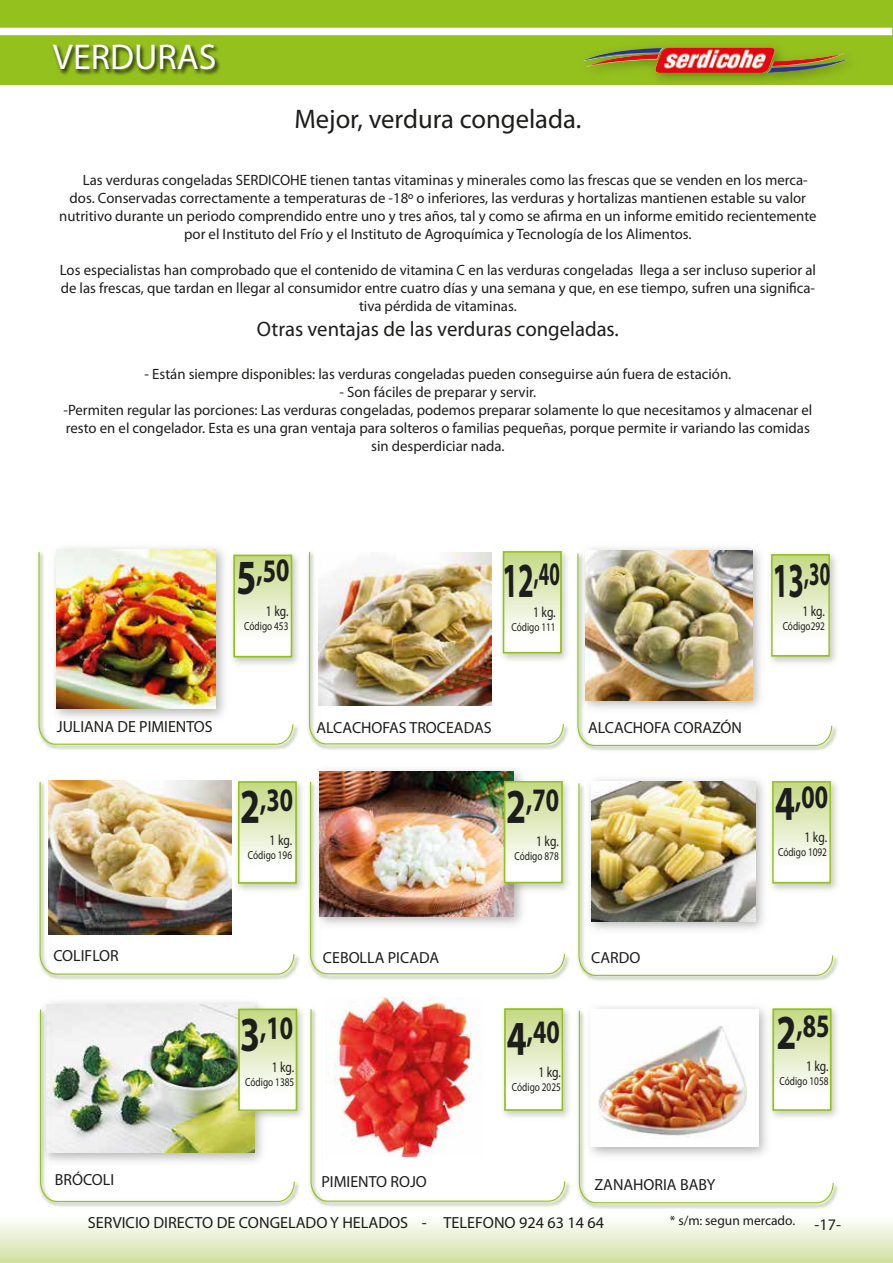
<style>
.page{position:relative;width:893px;height:1263px;background:#fff}
.page>*{position:absolute;margin:0;border:0;box-sizing:border-box;transform-origin:0 0}
.t1{font:36px "Myriad Pro";color:#fff}
.t2{font:700 33px "Myriad";color:#1d1d1b;scale:.73 1}
.t3{font:700 32.85px "Myriad";letter-spacing:-.01em;color:#1d1d1b;scale:.74 1}
.t4{font:700 32.85px "Myriad";letter-spacing:-.01em;color:#1d1d1b;scale:.58 1}
.t5{font:27px "Myriad Pro";color:#1d1d1b}
.t6{font:21px "Myriad Pro";color:#1d1d1b}
.t7{font:16.2px "Myriad Pro";color:#1d1d1b}
.t8{font:16.05px "Myriad Pro";color:#1d1d1b}
.t9{font:15px/18px "Myriad Pro";color:#1d1d1b;text-align:center}
.t10{font:14.7px "Myriad Pro";color:#1d1d1b;scale:.79 1}
.t11{font:13.5px "Myriad Pro";color:#1d1d1b}
.t12{font:11.7px "Myriad Pro";color:#1d1d1b;scale:.79 1}
.s1{font-size:49.2px}
.s2{font-size:49.05px}
.s3{font-size:16.2px}
</style>
<div class="page">
<img style="left:319px;top:769px;width:201px;height:9px">
<img style="left:320px;top:771px;width:194px;height:7px">
<img style="left:360px;top:998px;width:87px;height:8px">
<div style="left:0;top:0;width:893px;height:84px;background:#95c11f"></div>
<img style="left:50px;top:44px;width:357px;height:41px">
<div style="left:0;top:28px;width:892px;height:7px;background:#fff"></div>
<img style="left:566px;top:47px;width:299px;height:38px">
<img style="left:582px;top:48px;width:262px;height:25px">
<div style="left:0;top:1208px;width:893px;height:55px;background:linear-gradient(to bottom,#fff,#d1e0a0)"></div>
<img style="left:37px;top:549px;width:262px;height:201px">
<img style="left:38px;top:551px;width:256px;height:194px">
<img style="left:307px;top:556px;width:262px;height:194px">
<img style="left:308px;top:551px;width:256px;height:194px">
<img style="left:496px;top:551px;width:73px;height:114px">
<div style="left:504px;top:552px;width:57px;height:100px;background:linear-gradient(to bottom,#c6d988,#fff)"></div>
<div style="left:503px;top:551px;width:59px;height:102px;border:1px solid #95c11f"></div>
<img style="left:575px;top:550px;width:263px;height:201px">
<img style="left:577px;top:552px;width:256px;height:195px">
<img style="left:764px;top:550px;width:74px;height:118px">
<div style="left:772px;top:555px;width:57px;height:101px;background:linear-gradient(to bottom,#c6d988,#fff)"></div>
<div style="left:771px;top:554px;width:59px;height:102px;border:1px solid #95c11f"></div>
<img style="left:38px;top:780px;width:262px;height:200px">
<img style="left:39px;top:781px;width:256px;height:194px">
<img style="left:231px;top:780px;width:72px;height:115px">
<div style="left:239px;top:782px;width:57px;height:101px;background:linear-gradient(to bottom,#c6d988,#fff)"></div>
<div style="left:238px;top:781px;width:59px;height:102px;border:1px solid #95c11f"></div>
<img style="left:308px;top:778px;width:262px;height:202px">
<img style="left:309px;top:781px;width:256px;height:194px">
<img style="left:497px;top:775px;width:73px;height:120px">
<div style="left:505px;top:782px;width:57px;height:100px;background:linear-gradient(to bottom,#c6da88,#fff)"></div>
<div style="left:504px;top:781px;width:59px;height:102px;border:1px solid #95c11f"></div>
<img style="left:577px;top:780px;width:262px;height:201px">
<img style="left:578px;top:782px;width:256px;height:194px">
<img style="left:765px;top:780px;width:74px;height:115px">
<div style="left:773px;top:782px;width:57px;height:100px;background:linear-gradient(to bottom,#c6d988,#fff)"></div>
<div style="left:772px;top:781px;width:59px;height:102px;border:1px solid #95c11f"></div>
<img style="left:37px;top:1006px;width:265px;height:203px">
<img style="left:39px;top:1008px;width:256px;height:194px">
<img style="left:232px;top:1003px;width:72px;height:120px">
<div style="left:239px;top:1009px;width:57px;height:101px;background:linear-gradient(to bottom,#c6d987,#fff)"></div>
<div style="left:238px;top:1009px;width:59px;height:102px;border:1px solid #95c11f"></div>
<img style="left:309px;top:1006px;width:262px;height:201px">
<svg style="left:310px;top:1008px;width:256px;height:194px"></svg>
<img style="left:498px;top:1006px;width:73px;height:116px">
<div style="left:505px;top:1009px;width:57px;height:101px;background:linear-gradient(to bottom,#c6d988,#fff)"></div>
<div style="left:504px;top:1008px;width:59px;height:102px;border:1px solid #95c11f"></div>
<img style="left:575px;top:1007px;width:265px;height:203px">
<img style="left:578px;top:1010px;width:256px;height:194px">
<img style="left:766px;top:1007px;width:74px;height:115px">
<div style="left:773px;top:1009px;width:58px;height:101px;background:linear-gradient(to bottom,#c6d987,#fff)"></div>
<div style="left:773px;top:1008px;width:58px;height:103px;border:1px solid #95c11f"></div>
<h1 class="t1" style="left:53px;top:37px;width:165px">VERDURAS</h1>
<h3 class="t5" style="left:294px;top:104px;width:289px">Mejor, verdura congelada.</h3>
<p class="t9" style="left:83px;top:172px;width:726px">Las verduras congeladas SERDICOHE tienen tantas vitaminas y minerales como las frescas que se venden en los merca-</p>
<p class="t9" style="left:70px;top:190px;width:738px">dos. Conservadas correctamente a temperaturas de -18º o inferiores, las verduras y hortalizas mantienen estable su valor</p>
<p class="t9" style="left:59px;top:207px;width:759px">nutritivo durante un periodo comprendido entre uno y tres años, tal y como se afirma en un informe emitido recientemente</p>
<p class="t9" style="left:184px;top:225px;width:509px">por el Instituto del Frío y el Instituto de Agroquímica y Tecnología de los Alimentos.</p>
<p class="t9" style="left:60px;top:261px;width:757px">Los especialistas han comprobado que el contenido de vitamina C en las verduras congeladas llega a ser incluso superior al de las frescas, que tardan en llegar al consumidor entre cuatro días y una semana y que, en ese tiempo, sufren una significa&shy;tiva pérdida de vitaminas.</p>
<h3 class="t6" style="left:257px;top:318px;width:363px">Otras ventajas de las verduras congeladas.</h3>
<p class="t9" style="left:145px;top:365px;width:588px">- Están siempre disponibles: las verduras congeladas pueden conseguirse aún fuera de estación.</p>
<p class="t9" style="left:64px;top:383px;width:750px">- Son fáciles de preparar y servir.<br>-Permiten regular las porciones: Las verduras congeladas, podemos preparar solamente lo que necesitamos y almacenar el resto en el congelador. Esta es una gran ventaja para solteros o familias pequeñas, porque permite ir variando las comidas sin desperdiciar nada.</p>
<h2 class="t2" style="left:237px;top:553px;width:75px"><span class="s1">5</span>,50</h2>
<h3 class="t4" style="left:502px;top:557px;width:101px"><span class="s1">12</span>,40</h3>
<h3 class="t4" style="left:773px;top:557px;width:101px"><span class="s1">13</span>,30</h3>
<p class="t10" style="left:266px;top:603px;width:30px">1 kg.</p>
<p class="t12" style="left:244px;top:620px;width:57px">Código 453</p>
<p class="t10" style="left:533px;top:604px;width:30px">1 kg.</p>
<p class="t12" style="left:511px;top:620px;width:57px">Código 111</p>
<p class="t7" style="left:57px;top:718px;width:157px">JULIANA DE PIMIENTOS</p>
<h3 class="t3" style="left:240px;top:783px;width:74px"><span class="s2">2</span>,30</h3>
<p class="t10" style="left:270px;top:832px;width:30px">1 kg.</p>
<p class="t12" style="left:248px;top:848px;width:57px">Código 196</p>
<p class="t8" style="left:317px;top:719px;width:177px">ALCACHOFAS TROCEADAS</p>
<h3 class="t3" style="left:506px;top:783px;width:74px"><span class="s2">2</span>,70</h3>
<p class="t10" style="left:536px;top:833px;width:30px">1 kg.</p>
<p class="t12" style="left:515px;top:850px;width:57px">Código 878</p>
<p class="t8" style="left:588px;top:718px;width:155px">ALCACHOFA CORAZÓN</p>
<p class="t10" style="left:802px;top:603px;width:30px">1 kg.</p>
<p class="t12" style="left:783px;top:620px;width:55px">Código292</p>
<h3 class="t3" style="left:775px;top:780px;width:74px"><span class="s2">4</span>,00</h3>
<p class="t10" style="left:804px;top:829px;width:30px">1 kg.</p>
<p class="t12" style="left:778px;top:845px;width:64px">Código 1092</p>
<p class="t8" style="left:53px;top:947px;width:67px">COLIFLOR</p>
<p class="t8" style="left:55px;top:1171px;width:61px">BRÓCOLI</p>
<h3 class="t3" style="left:240px;top:1011px;width:74px"><span class="s2">3</span>,10</h3>
<p class="t10" style="left:272px;top:1059px;width:30px">1 kg.</p>
<p class="t12" style="left:245px;top:1076px;width:64px">Código 1385</p>
<p class="t8" style="left:323px;top:948px;width:118px">CEBOLLA PICADA</p>
<p class="t8" style="left:321px;top:1173px;width:107px">PIMIENTO ROJO</p>
<h3 class="t3" style="left:507px;top:1015px;width:74px"><span class="s2">4</span>,40</h3>
<p class="t10" style="left:538px;top:1064px;width:30px">1 kg.</p>
<p class="t12" style="left:512px;top:1080px;width:64px">Código 2025</p>
<p class="t8" style="left:591px;top:948px;width:51px">CARDO</p>
<p class="t8" style="left:594px;top:1176px;width:122px">ZANAHORIA BABY</p>
<h3 class="t3" style="left:776px;top:1009px;width:74px"><span class="s2">2</span>,85</h3>
<p class="t10" style="left:806px;top:1058px;width:30px">1 kg.</p>
<p class="t12" style="left:779px;top:1074px;width:64px">Código 1058</p>
<p class="t7" style="left:88px;top:1214px;width:518px">SERVICIO DIRECTO DE CONGELADO Y HELADOS - TELEFONO 924 63 14 64</p>
<p class="t11" style="left:670px;top:1213px;width:173px">* s/m: segun mercado. <span class="s3">-17-</span></p>
</div>
